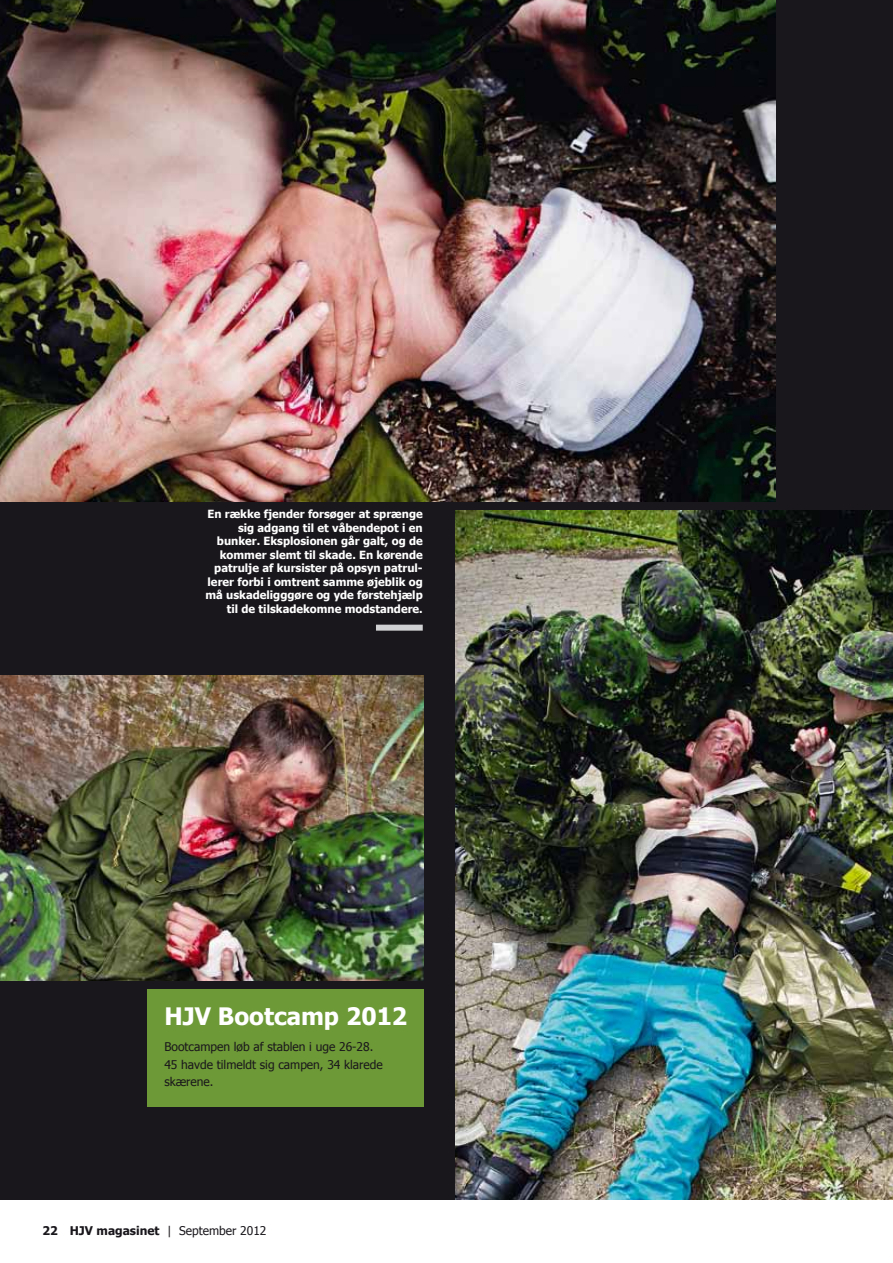
<style>
.page{position:relative;width:893px;height:1263px;background:#fff}
.page>*{position:absolute;margin:0;border:0;box-sizing:border-box;transform-origin:0 0}
.t1{font:700 24px "Tahoma";color:#fff}
.t2{font:12px/17.7px "Tahoma";color:#1a171c}
.t3{font:700 12px "Tahoma";color:#1a171c}
.t4{font:700 11.25px/13.5px "Tahoma";color:#fff;text-align:right}
.s1{font-weight:400}
</style>
<div class="page">
<div style="left:0;top:0;width:893px;height:1199px;background:#1a171c"></div>
<img style="left:0;top:676px;width:424px;height:304px">
<img style="left:455px;top:511px;width:438px;height:688px">
<div style="left:376px;top:625px;width:47px;height:6px;background:#d0d1d2"></div>
<img style="left:0;top:0;width:775px;height:501px">
<div style="left:147px;top:989px;width:277px;height:118px;background:#6d9936"></div>
<p class="t4" style="left:205px;top:507px;width:219px">En række fjender forsøger at sprænge sig adgang til et våbendepot i en bunker. Eksplosionen går galt, og de kommer slemt til skade. En kørende patrulje af kursister på opsyn patrul&shy;lerer forbi i omtrent samme øjeblik og må uskadeligggøre og yde førstehjælp til de tilskadekomne modstandere.</p>
<h1 class="t1" style="left:164px;top:1001px;width:244px">HJV Bootcamp 2012</h1>
<p class="t2" style="left:164px;top:1037px;width:220px">Bootcampen løb af stablen i uge 26-28.<br>45 havde tilmeldt sig campen, 34 klarede skærene.</p>
<p class="t3" style="left:43px;top:1222px;width:225px">22 HJV magasinet <span class="s1">| September 2012</span></p>
</div>
